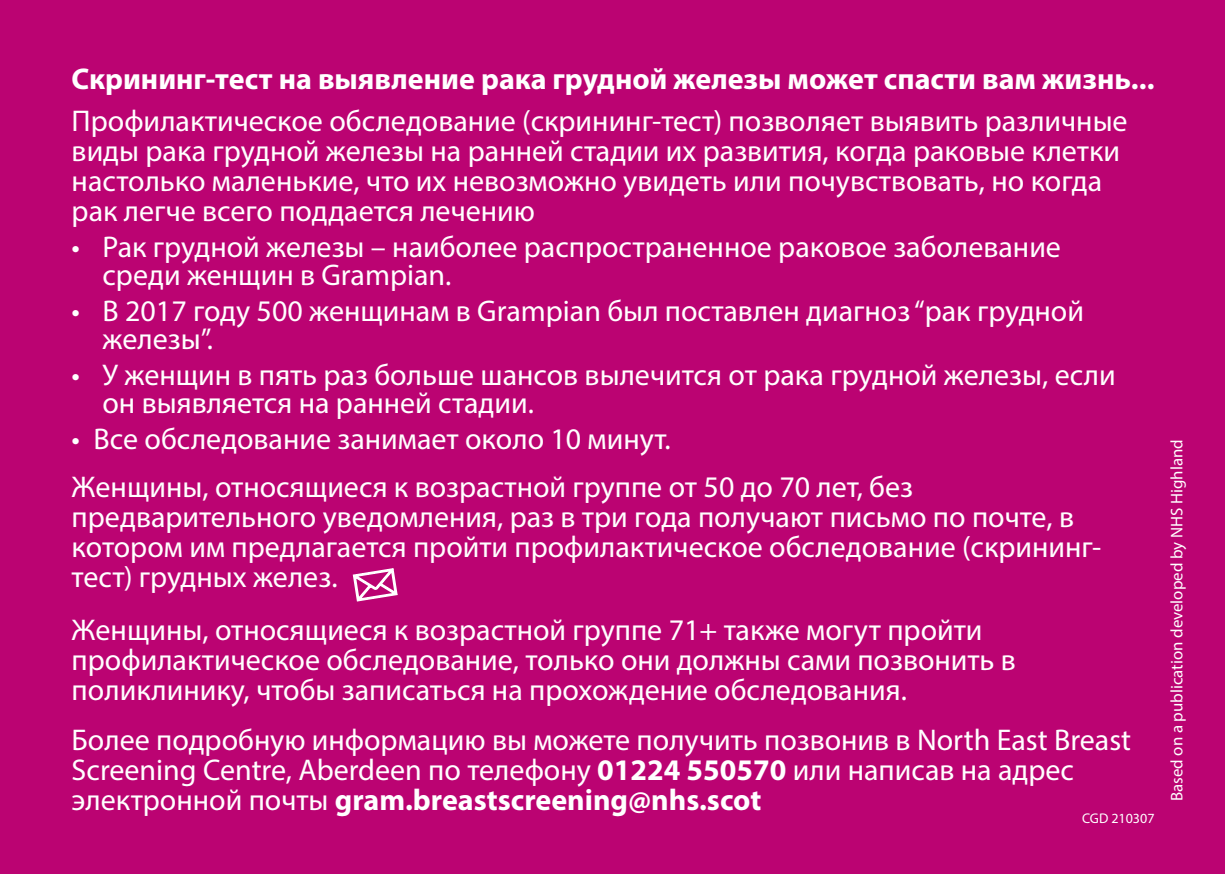
<style>
.page{position:relative;width:1225px;height:874px;background:#fff}
.page>*{position:absolute;margin:0;border:0;box-sizing:border-box;transform-origin:0 0}
.White_on_Dark_text{font:30px/30px "Myriad Pro";color:#fff}
.White_on_Dark_text-2{font:700 30px "Myriad Pro";color:#fff}
.White_on_Dark_text-3{font:16.8px "Myriad Pro";color:#fff}
.White_on_Dark_text-4{font:14px "Myriad Pro";color:#fff}
.s1{font-weight:700}
</style>
<div class="page">
<div style="left:0;top:0;width:1225px;height:873px;background:#bb0372"></div>
<svg style="left:352px;top:568px;width:46px;height:34px"></svg>
<p class="White_on_Dark_text-2" style="left:72px;top:60px;width:1084px">Скрининг-тест на выявление рака грудной железы может спасти вам жизнь...</p>
<p class="White_on_Dark_text" style="left:72px;top:105px;width:1057px">Профилактическое обследование (скрининг-тест) позволяет выявить различные виды рака грудной железы на ранней стадии их развития, когда раковые клетки настолько маленькие, что их невозможно увидеть или почувствовать, но когда рак легче всего поддается лечению</p>
<p class="White_on_Dark_text" style="left:102px;top:232px;width:960px;line-height:28px;text-indent:-31px">• Рак грудной железы – наиболее распространенное раковое заболевание среди женщин в Grampian.</p>
<p class="White_on_Dark_text" style="left:102px;top:296px;width:983px;line-height:28px;text-indent:-31px">• В 2017 году 500 женщинам в Grampian был поставлен диагноз “рак грудной железы”.</p>
<p class="White_on_Dark_text" style="left:102px;top:360px;width:1014px;line-height:28px;text-indent:-31px">• У женщин в пять раз больше шансов вылечится от рака грудной железы, если он выявляется на ранней стадии.</p>
<p class="White_on_Dark_text" style="left:72px;top:423px;width:600px">• Все обследование занимает около 10 минут.</p>
<p class="White_on_Dark_text" style="left:72px;top:471px;width:1031px">Женщины, относящиеся к возрастной группе от 50 до 70 лет, без предварительного уведомления, раз в три года получают письмо по почте, в котором им предлагается пройти профилактическое обследование (скрининг&shy;тест) грудных желез.</p>
<p class="White_on_Dark_text" style="left:72px;top:614px;width:945px">Женщины, относящиеся к возрастной группе 71+ также могут пройти профилактическое обследование, только они должны сами позвонить в поликлинику, чтобы записаться на прохождение обследования.</p>
<p class="White_on_Dark_text" style="left:72px;top:723px;width:1061px">Более подробную информацию вы можете получить позвонив в North East Breast<br>Screening Centre, Aberdeen по телефону <span class="s1">01224 550570</span> или написав на адрес электронной почты <span class="s1">gram.breastscreening@nhs.scot</span></p>
<p class="White_on_Dark_text-4" style="left:1082px;top:809px;width:74px">CGD 210307</p>
<p class="White_on_Dark_text-3" style="left:1166px;top:800px;width:363px;rotate:-90deg">Based on a publication developed by NHS Highland</p>
</div>
